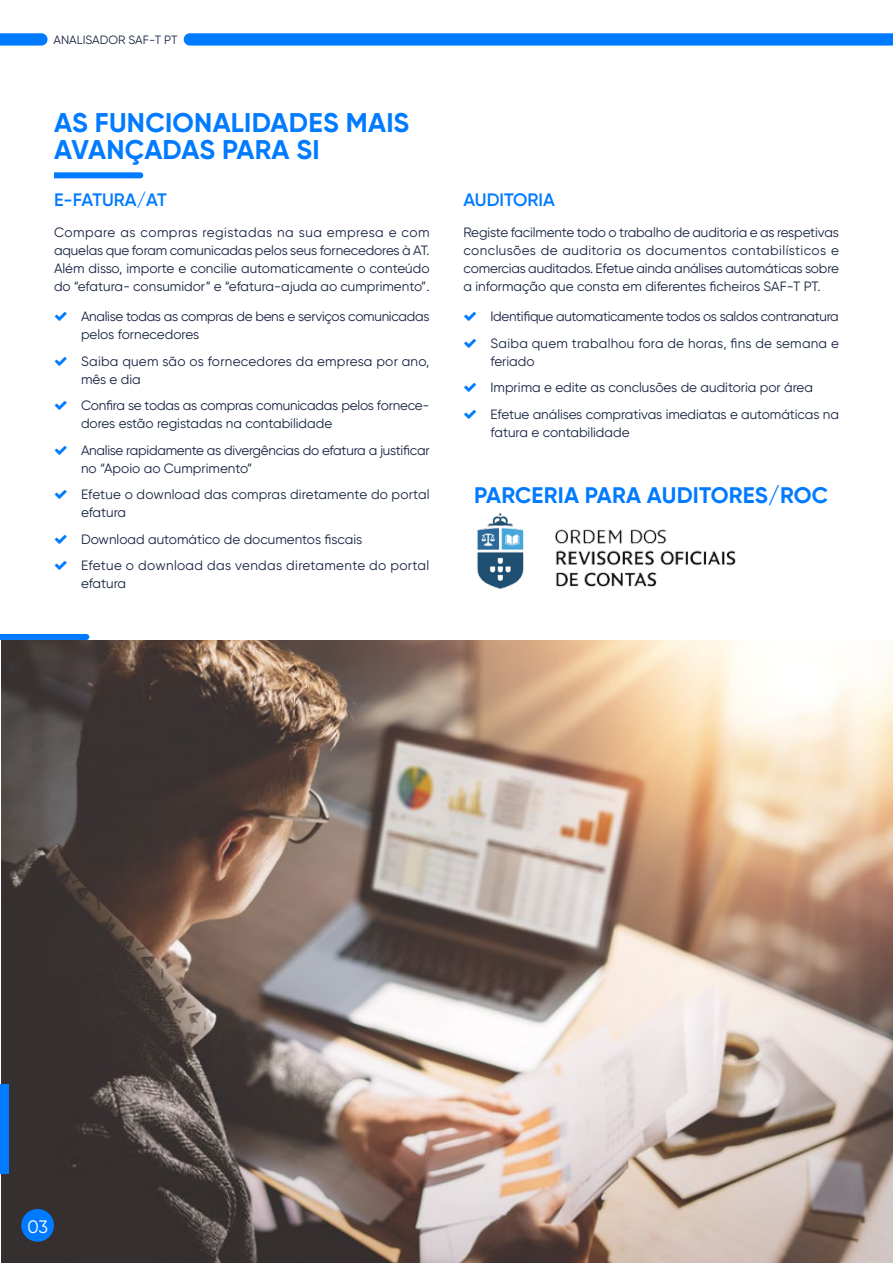
<style>
.page{position:relative;width:893px;height:1263px;background:#fff}
.page>*{position:absolute;margin:0;border:0;box-sizing:border-box;transform-origin:0 0}
.t1{font:700 27px/27px "Gilroy";letter-spacing:.01em;color:#007bff}
.t2{font:700 22.5px "Gilroy";letter-spacing:.01em;color:#007bff}
.t3{font:600 18px "Gilroy";color:#007bff}
.t4{font:18px "Gilroy";color:#fff}
.t5{font:13.5px/18px "Gilroy";letter-spacing:-.005em;color:#172241}
.t6{font:13.5px/26.5px "Gilroy";letter-spacing:-.025em;color:#172241}
.t7{font:13.5px/18px "Gilroy";letter-spacing:.02em;color:#172241}
.t8{font:12px "Gilroy";color:#172241}
</style>
<div class="page">
<img style="left:2px;top:640px;width:891px;height:623px">
<svg style="left:54px;top:172px;width:89px;height:6px"></svg>
<div style="left:21px;top:1209px;width:33px;height:33px;background:#007bff;border-radius:50%"></div>
<svg style="left:0;top:634px;width:89px;height:6px"></svg>
<div style="left:0;top:1084px;width:9px;height:90px;background:#007bff"></div>
<svg style="left:0;top:33px;width:48px;height:13px"></svg>
<svg style="left:184px;top:33px;width:709px;height:13px;background:#0e82ff"></svg>
<img style="left:476px;top:513px;width:260px;height:76px">
<p class="t8" style="left:54px;top:33px;width:125px">ANALISADOR SAF-T PT</p>
<h1 class="t1" style="left:54px;top:109px;width:357px">AS FUNCIONALIDADES MAIS<br>AVANÇADAS PARA SI</h1>
<h3 class="t3" style="left:54px;top:188px;width:114px">E-FATURA/AT</h3>
<p class="t5" style="left:54px;top:223px;width:377px;text-align:justify">Compare as compras registadas na sua empresa e com aquelas que foram comunicadas pelos seus fornecedores à AT.<br>Além disso, importe e concilie automaticamente o conteúdo do “efatura- consumidor” e “efatura-ajuda ao cumprimento”.</p>
<p class="t5" style="left:81px;top:308px;width:350px">Analise todas as compras de bens e serviços comunicadas pelos fornecedores</p>
<p class="t7" style="left:81px;top:352px;width:350px">Saiba quem são os fornecedores da empresa por ano, mês e dia</p>
<p class="t5" style="left:81px;top:397px;width:350px">Confira se todas as compras comunicadas pelos fornece&shy;dores estão registadas na contabilidade</p>
<p class="t5" style="left:81px;top:441px;width:350px">Analise rapidamente as divergências do efatura a justificar no “Apoio ao Cumprimento”</p>
<p class="t5" style="left:81px;top:486px;width:350px">Efetue o download das compras diretamente do portal efatura</p>
<p class="t5" style="left:81px;top:526px;width:350px;line-height:26.5px">Download automático de documentos fiscais<br>Efetue o download das vendas diretamente do portal</p>
<p class="t5" style="left:81px;top:575px;width:47px">efatura</p>
<h3 class="t3" style="left:463px;top:188px;width:93px">AUDITORIA</h3>
<p class="t5" style="left:463px;top:223px;width:377px;text-align:justify">Registe facilmente todo o trabalho de auditoria e as respetivas conclusões de auditoria os documentos contabilísticos e comercias auditados. Efetue ainda análises automáticas sobre a informação que consta em diferentes ficheiros SAF-T PT.</p>
<p class="t6" style="left:490px;top:303px;width:350px">Identifique automaticamente todos os saldos contranatura<br>Saiba quem trabalhou fora de horas, fins de semana e</p>
<p class="t5" style="left:490px;top:348px;width:350px;line-height:26.5px">feriado<br>Imprima e edite as conclusões de auditoria por área<br>Efetue análises comprativas imediatas e automáticas na</p>
<p class="t5" style="left:490px;top:423px;width:141px">fatura e contabilidade</p>
<h2 class="t2" style="left:474px;top:481px;width:355px">PARCERIA PARA AUDITORES/ROC</h2>
<h3 class="t4" style="left:27px;top:1215px;width:22px">03</h3>
</div>
